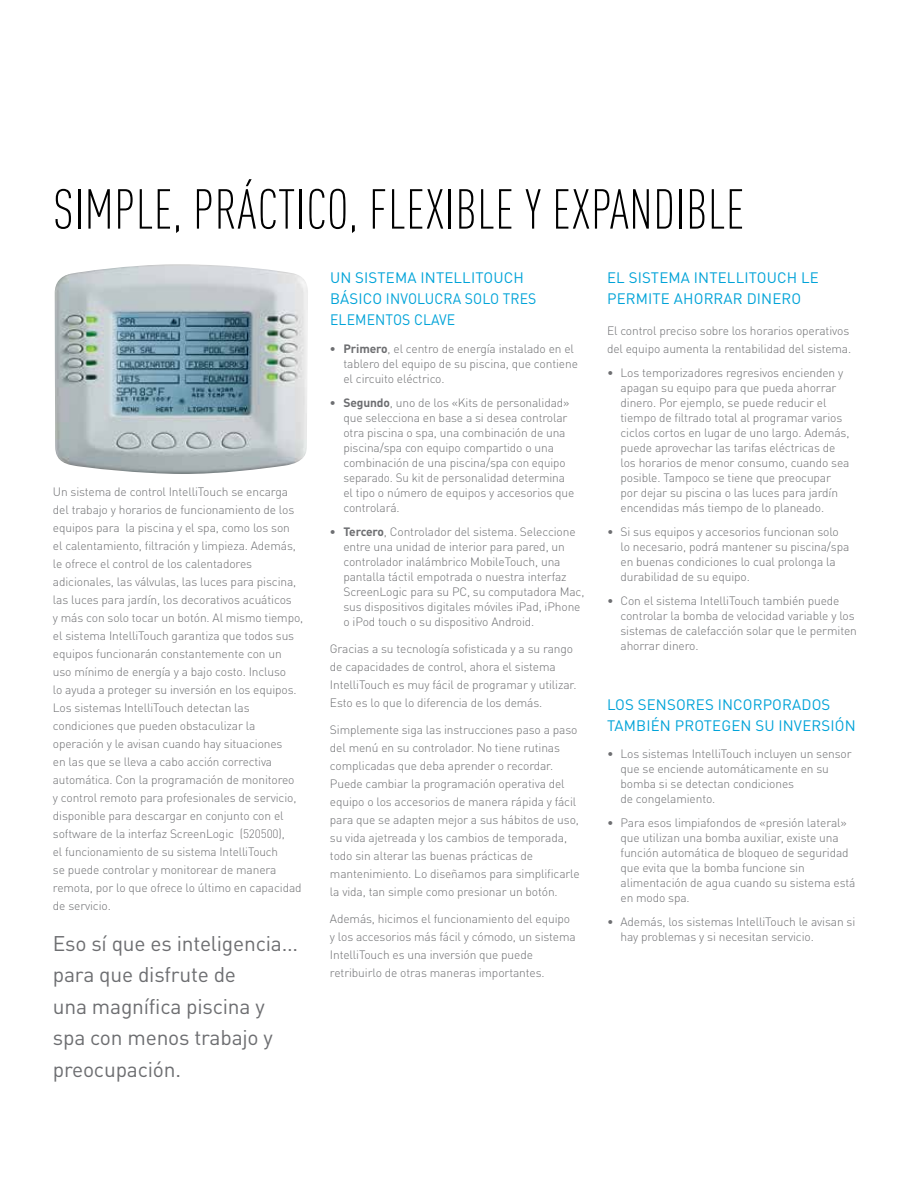
<style>
.page{position:relative;width:918px;height:1188px;background:#fff}
.page>*{position:absolute;margin:0;border:0;box-sizing:border-box;transform-origin:0 0}
.t1{font:300 condensed 55.35px "DIN Pro";letter-spacing:.01em;color:#000}
.t2{font:21px/31.5px "DIN Pro";letter-spacing:-.01em;color:#6d6e71}
.t3{font:15px/21px "DIN Pro";letter-spacing:.01em;color:#00a3d8}
.t4{font:300 12px/18px "DIN Pro";letter-spacing:-.01em;color:#6d6e71}
.s1{font-weight:700}
</style>
<div class="page">
<img style="left:55px;top:264px;width:253px;height:210px">
<h1 class="t1" style="left:53px;top:170px;width:693px">SIMPLE, PRÁCTICO, FLEXIBLE Y EXPANDIBLE</h1>
<p class="t4" style="left:53px;top:482px;width:252px">Un sistema de control IntelliTouch se encarga del trabajo y horarios de funcionamiento de los equipos para la piscina y el spa, como los son<br>el calentamiento, filtración y limpieza. Además, le ofrece el control de los calentadores adicionales, las válvulas, las luces para piscina, las luces para jardín, los decorativos acuáticos<br>y más con solo tocar un botón. Al mismo tiempo, el sistema IntelliTouch garantiza que todos sus equipos funcionarán constantemente con un uso mínimo de energía y a bajo costo. Incluso<br>lo ayuda a proteger su inversión en los equipos.<br>Los sistemas IntelliTouch detectan las condiciones que pueden obstaculizar la operación y le avisan cuando hay situaciones<br>en las que se lleva a cabo acción correctiva automática. Con la programación de monitoreo<br>y control remoto para profesionales de servicio, disponible para descargar en conjunto con el software de la interfaz ScreenLogic (520500),<br>el funcionamiento de su sistema IntelliTouch<br>se puede controlar y monitorear de manera remota, por lo que ofrece lo último en capacidad de servicio.</p>
<h2 class="t2" style="left:53px;top:925px;width:247px">Eso sí que es inteligencia... para que disfrute de<br>una magnífica piscina y spa con menos trabajo y preocupación.</h2>
<p class="t3" style="left:330px;top:266px;width:208px">UN SISTEMA INTELLITOUCH<br>BÁSICO INVOLUCRA SOLO TRES<br>ELEMENTOS CLAVE</p>
<p class="t4" style="left:343px;top:340px;width:236px;line-height:15px;text-indent:-14px"><span class="s1">• Primero</span>, el centro de energía instalado en el tablero del equipo de su piscina, que contiene el circuito eléctrico.</p>
<p class="t4" style="left:343px;top:394px;width:232px;line-height:15px;text-indent:-14px"><span class="s1">• Segundo</span>, uno de los «Kits de personalidad» que selecciona en base a si desea controlar otra piscina o spa, una combinación de una piscina/spa con equipo compartido o una combinación de una piscina/spa con equipo separado. Su kit de personalidad determina el tipo o número de equipos y accesorios que controlará.</p>
<p class="t4" style="left:343px;top:523px;width:242px;line-height:15px;text-indent:-14px"><span class="s1">• Tercero</span>, Controlador del sistema. Seleccione entre una unidad de interior para pared, un controlador inalámbrico MobileTouch, una pantalla táctil empotrada o nuestra interfaz ScreenLogic para su PC, su computadora Mac, sus dispositivos digitales móviles iPad, iPhone o iPod touch o su dispositivo Android.</p>
<p class="t4" style="left:330px;top:638px;width:248px">Gracias a su tecnología sofisticada y a su rango de capacidades de control, ahora el sistema IntelliTouch es muy fácil de programar y utilizar.<br>Esto es lo que lo diferencia de los demás.</p>
<p class="t4" style="left:330px;top:719px;width:251px">Simplemente siga las instrucciones paso a paso del menú en su controlador. No tiene rutinas complicadas que deba aprender o recordar.<br>Puede cambiar la programación operativa del equipo o los accesorios de manera rápida y fácil para que se adapten mejor a sus hábitos de uso, su vida ajetreada y los cambios de temporada, todo sin alterar las buenas prácticas de mantenimiento. Lo diseñamos para simplificarle la vida, tan simple como presionar un botón.</p>
<p class="t4" style="left:330px;top:908px;width:247px">Además, hicimos el funcionamiento del equipo y los accesorios más fácil y cómodo, un sistema IntelliTouch es una inversión que puede retribuirlo de otras maneras importantes.</p>
<p class="t3" style="left:607px;top:266px;width:213px">EL SISTEMA INTELLITOUCH LE<br>PERMITE AHORRAR DINERO</p>
<p class="t4" style="left:607px;top:321px;width:246px">El control preciso sobre los horarios operativos del equipo aumenta la rentabilidad del sistema.</p>
<p class="t4" style="left:621px;top:364px;width:231px;line-height:15px;text-indent:-14px">• Los temporizadores regresivos encienden y apagan su equipo para que pueda ahorrar dinero. Por ejemplo, se puede reducir el tiempo de filtrado total al programar varios ciclos cortos en lugar de uno largo. Además, puede aprovechar las tarifas eléctricas de los horarios de menor consumo, cuando sea posible. Tampoco se tiene que preocupar por dejar su piscina o las luces para jardín encendidas más tiempo de lo planeado.</p>
<p class="t4" style="left:621px;top:523px;width:230px;line-height:15px;text-indent:-14px">• Si sus equipos y accesorios funcionan solo lo necesario, podrá mantener su piscina/spa en buenas condiciones lo cual prolonga la durabilidad de su equipo.</p>
<p class="t4" style="left:621px;top:592px;width:238px;line-height:15px;text-indent:-14px">• Con el sistema IntelliTouch también puede controlar la bomba de velocidad variable y los sistemas de calefacción solar que le permiten ahorrar dinero.</p>
<p class="t3" style="left:607px;top:692px;width:250px">LOS SENSORES INCORPORADOS<br>TAMBIÉN PROTEGEN SU INVERSIÓN</p>
<p class="t4" style="left:621px;top:746px;width:233px;line-height:15px;text-indent:-14px">• Los sistemas IntelliTouch incluyen un sensor que se enciende automáticamente en su bomba si se detectan condiciones<br>de congelamiento.</p>
<p class="t4" style="left:621px;top:815px;width:236px;line-height:15px;text-indent:-14px">• Para esos limpiafondos de «presión lateral» que utilizan una bomba auxiliar, existe una función automática de bloqueo de seguridad que evita que la bomba funcione sin alimentación de agua cuando su sistema está en modo spa.</p>
<p class="t4" style="left:621px;top:914px;width:236px;line-height:15px;text-indent:-14px">• Además, los sistemas IntelliTouch le avisan si hay problemas y si necesitan servicio.</p>
</div>
